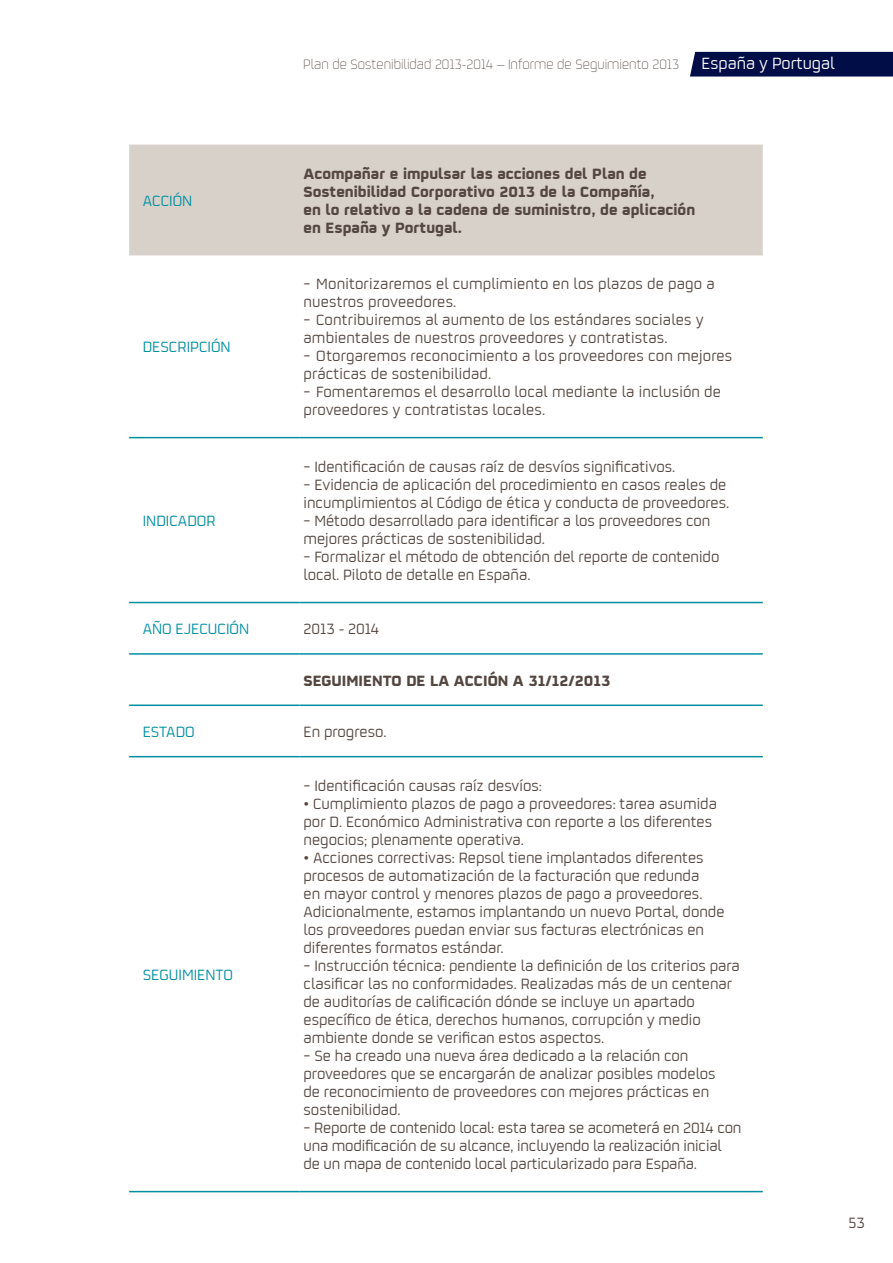
<style>
.page{position:relative;width:893px;height:1263px;background:#fff}
.page>*{position:absolute;margin:0;border:0;box-sizing:border-box;transform-origin:0 0}
.t1{font:16.5px/18px "Repsol";color:#544640}
.t2{font:700 16.5px/18px "Repsol";color:#544640}
.t3{font:16.5px "Repsol";color:#008fa1}
.t4{font:300 15px "Repsol";color:#544640}
.s1{font-weight:400;font-size:18px;color:#fff}
</style>
<div class="page">
<div style="left:690px;top:52px;width:203px;height:25px;background:#000d46"></div>
<div style="left:129px;top:145px;width:634px;height:110px;background:#d7d1ca"></div>
<hr style="left:129px;top:437px;width:170px;height:1px;background:#008fa1">
<hr style="left:299px;top:437px;width:464px;height:1px;background:#008fa1">
<hr style="left:129px;top:1191px;width:170px;height:1px;background:#008fa1">
<hr style="left:299px;top:1191px;width:464px;height:1px;background:#008fa1">
<hr style="left:129px;top:602px;width:170px;height:1px;background:#008fa1">
<hr style="left:299px;top:602px;width:464px;height:1px;background:#008fa1">
<hr style="left:129px;top:653px;width:170px;height:2px;background:#008fa1">
<hr style="left:299px;top:653px;width:464px;height:2px;background:#008fa1">
<hr style="left:129px;top:704px;width:170px;height:2px;background:#008fa1">
<hr style="left:299px;top:704px;width:464px;height:2px;background:#008fa1">
<hr style="left:129px;top:756px;width:170px;height:1px;background:#008fa1">
<hr style="left:299px;top:756px;width:464px;height:1px;background:#008fa1">
<p class="t4" style="left:303px;top:54px;width:533px">Plan de Sostenibilidad 2013-2014 – Informe de Seguimiento 2013 <span class="s1">España y Portugal</span></p>
<p class="t3" style="left:143px;top:190px;width:51px">ACCIÓN</p>
<p class="t3" style="left:143px;top:336px;width:90px">DESCRIPCIÓN</p>
<p class="t3" style="left:143px;top:510px;width:74px">INDICADOR</p>
<p class="t2" style="left:303px;top:163px;width:393px">Acompañar e impulsar las acciones del Plan de Sostenibilidad Corporativo 2013 de la Compañía,<br>en lo relativo a la cadena de suministro, de aplicación en España y Portugal.</p>
<p class="t1" style="left:303px;top:274px;width:413px">− Monitorizaremos el cumplimiento en los plazos de pago a nuestros proveedores.</p>
<p class="t1" style="left:303px;top:310px;width:402px">− Contribuiremos al aumento de los estándares sociales y ambientales de nuestros proveedores y contratistas.</p>
<p class="t1" style="left:303px;top:346px;width:430px">− Otorgaremos reconocimiento a los proveedores con mejores prácticas de sostenibilidad.</p>
<p class="t1" style="left:303px;top:382px;width:419px">− Fomentaremos el desarrollo local mediante la inclusión de proveedores y contratistas locales.</p>
<p class="t1" style="left:303px;top:457px;width:373px">− Identificación de causas raíz de desvíos significativos.</p>
<p class="t1" style="left:303px;top:475px;width:427px">− Evidencia de aplicación del procedimiento en casos reales de incumplimientos al Código de ética y conducta de proveedores.</p>
<p class="t1" style="left:303px;top:511px;width:408px">− Método desarrollado para identificar a los proveedores con mejores prácticas de sostenibilidad.</p>
<p class="t1" style="left:303px;top:547px;width:417px">− Formalizar el método de obtención del reporte de contenido local. Piloto de detalle en España.</p>
<p class="t3" style="left:143px;top:618px;width:108px">AÑO EJECUCIÓN</p>
<p class="t1" style="left:303px;top:619px;width:77px">2013 - 2014</p>
<p class="t2" style="left:303px;top:669px;width:308px">SEGUIMIENTO DE LA ACCIÓN A 31/12/2013</p>
<p class="t3" style="left:143px;top:721px;width:53px">ESTADO</p>
<p class="t1" style="left:303px;top:722px;width:85px">En progreso.</p>
<p class="t3" style="left:143px;top:964px;width:92px">SEGUIMIENTO</p>
<p class="t1" style="left:303px;top:776px;width:240px">− Identificación causas raíz desvíos:</p>
<p class="t1" style="left:303px;top:794px;width:415px">• Cumplimiento plazos de pago a proveedores: tarea asumida por D. Económico Administrativa con reporte a los diferentes negocios; plenamente operativa.</p>
<p class="t1" style="left:303px;top:848px;width:423px">• Acciones correctivas: Repsol tiene implantados diferentes procesos de automatización de la facturación que redunda<br>en mayor control y menores plazos de pago a proveedores.<br>Adicionalmente, estamos implantando un nuevo Portal, donde los proveedores puedan enviar sus facturas electrónicas en diferentes formatos estándar.</p>
<p class="t1" style="left:303px;top:956px;width:438px">− Instrucción técnica: pendiente la definición de los criterios para clasificar las no conformidades. Realizadas más de un centenar de auditorías de calificación dónde se incluye un apartado específico de ética, derechos humanos, corrupción y medio ambiente donde se verifican estos aspectos.</p>
<p class="t1" style="left:303px;top:1046px;width:414px">− Se ha creado una nueva área dedicado a la relación con proveedores que se encargarán de analizar posibles modelos de reconocimiento de proveedores con mejores prácticas en sostenibilidad.</p>
<p class="t1" style="left:303px;top:1118px;width:439px">− Reporte de contenido local: esta tarea se acometerá en 2014 con una modificación de su alcance, incluyendo la realización inicial de un mapa de contenido local particularizado para España.</p>
<p class="t1" style="left:848px;top:1212px;width:18px">53</p>
</div>
